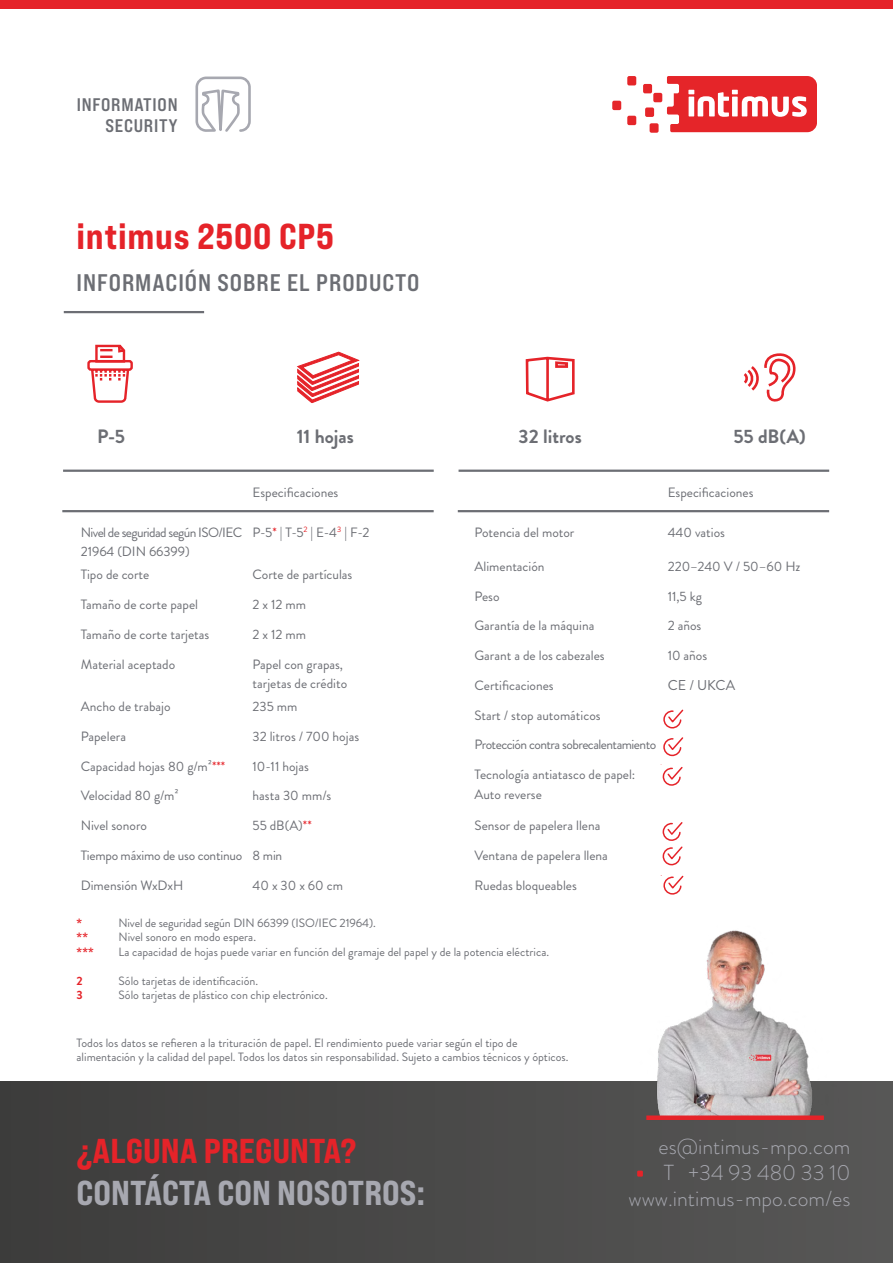
<style>
.page{position:relative;width:893px;height:1263px;background:#fff}
.page>*{position:absolute;margin:0;border:0;box-sizing:border-box;transform-origin:0 0}
.t1{font:36px "Bebas Neue Pro Exp Eb";letter-spacing:.02em;color:#e52329}
.t2{font:34.5px "Bebas Neue Pro Exp Eb";color:#a7a8b0}
.t3{font:34.5px "Bebas Neue Pro Exp Eb";color:#e52329}
.t4{font:24px "Bebas Neue Pro Exp Bd";letter-spacing:.04em;color:#6c6e74}
.t5{font:300 21.75px/25.8px "Brandon Grotesque";color:#a7a8b0;text-align:right}
.t6{font:700 19.35px "Brandon Grotesque";color:#6c6e74}
.t7{font:18.15px/20.9px "Bebas Neue Pro Exp Bd";letter-spacing:.04em;color:#6c6e74;text-align:right}
.t8{font:14.25px "Brandon Grotesque";color:#6c6e74}
.t9{font:13.5px/19.5px "Brandon Grotesque";color:#6c6e74}
.t10{font:13.5px/19.5px "Brandon Grotesque";letter-spacing:-.045em;color:#6c6e74}
.t11{font:13.5px "Brandon Grotesque";letter-spacing:-.04em;color:#6c6e74}
.t12{font:13.5px "Brandon Grotesque";letter-spacing:-.02em;color:#6c6e74}
.t13{font:12px/14.4px "Brandon Grotesque";color:#6c6e74}
.t14{font:12px "Bebas Neue Pro Exp Eb";color:#e52329}
.t15{font:700 12px "Brandon Grotesque";color:#e52329}
.s1{color:#e52329}
</style>
<div class="page">
<div style="left:0;top:1082px;width:893px;height:181px;background:linear-gradient(to right,#3c3c3b,#575756)"></div>
<img style="left:616px;top:930px;width:259px;height:188px">
<div style="left:646px;top:1115px;width:178px;height:5px;background:#e52329"></div>
<hr style="left:63px;top:470px;width:371px;height:2px;background:#6c6e74">
<hr style="left:62px;top:510px;width:372px;height:2px;background:#6c6e74">
<hr style="left:459px;top:470px;width:370px;height:2px;background:#6c6e74">
<hr style="left:458px;top:510px;width:371px;height:2px;background:#6c6e74">
<hr style="left:64px;top:311px;width:140px;height:2px;background:#6c6e74">
<div style="left:627px;top:76px;width:9px;height:9px;background:#e52529;border-radius:2px"></div>
<div style="left:627px;top:116px;width:9px;height:9px;background:#e52529;border-radius:2px"></div>
<div style="left:612px;top:101px;width:9px;height:9px;background:#e52529;border-radius:2px"></div>
<div style="left:645px;top:107px;width:9px;height:10px;background:#e52529;border-radius:2px"></div>
<div style="left:650px;top:123px;width:9px;height:10px;background:#e52529;border-radius:2px"></div>
<div style="left:653px;top:93px;width:9px;height:9px;background:#e52529;border-radius:2px"></div>
<div style="left:643px;top:84px;width:9px;height:9px;background:#e52529;border-radius:2px"></div>
<svg style="left:667px;top:76px;width:150px;height:56px"></svg>
<svg style="left:195px;top:76px;width:56px;height:56px"></svg>
<div style="left:0;top:0;width:893px;height:8px;background:#e52329"></div>
<svg style="left:637px;top:1170px;width:6px;height:6px"></svg>
<svg style="left:743px;top:353px;width:53px;height:49px"></svg>
<svg style="left:297px;top:352px;width:62px;height:51px"></svg>
<svg style="left:87px;top:344px;width:46px;height:59px"></svg>
<svg style="left:525px;top:356px;width:50px;height:46px"></svg>
<svg style="left:663px;top:709px;width:21px;height:20px"></svg>
<svg style="left:663px;top:737px;width:21px;height:20px"></svg>
<svg style="left:660px;top:764px;width:23px;height:22px"></svg>
<svg style="left:662px;top:822px;width:21px;height:44px"></svg>
<svg style="left:660px;top:875px;width:24px;height:20px"></svg>
<h3 class="t7" style="left:77px;top:94px;width:102px">INFORMATION<br>SECURITY</h3>
<h1 class="t1" style="left:77px;top:214px;width:259px">intimus 2500 CP5</h1>
<h3 class="t4" style="left:77px;top:268px;width:344px">INFORMACIÓN SOBRE EL PRODUCTO</h3>
<h3 class="t6" style="left:97px;top:423px;width:30px">P-5</h3>
<h3 class="t6" style="left:297px;top:423px;width:59px">11 hojas</h3>
<h3 class="t6" style="left:519px;top:423px;width:65px">32 litros</h3>
<h3 class="t6" style="left:733px;top:423px;width:74px">55 dB(A)</h3>
<p class="t9" style="left:253px;top:483px;width:87px">Especificaciones</p>
<p class="t9" style="left:668px;top:483px;width:87px">Especificaciones</p>
<p class="t10" style="left:81px;top:523px;width:163px">Nivel de seguridad según ISO/IEC<br>21964 (DIN 66399)</p>
<p class="t9" style="left:253px;top:523px;width:118px">P-5<span class="s1">*</span> | T-5<sup>2</sup> | E-4<sup>3</sup> | F-2</p>
<p class="t9" style="left:81px;top:565px;width:70px">Tipo de corte</p>
<p class="t9" style="left:253px;top:565px;width:101px">Corte de partículas</p>
<p class="t9" style="left:81px;top:595px;width:119px">Tamaño de corte papel</p>
<p class="t9" style="left:253px;top:595px;width:55px">2 x 12 mm</p>
<p class="t9" style="left:81px;top:625px;width:130px">Tamaño de corte tarjetas</p>
<p class="t9" style="left:253px;top:625px;width:55px">2 x 12 mm</p>
<p class="t9" style="left:81px;top:654px;width:96px">Material aceptado</p>
<p class="t9" style="left:253px;top:654px;width:96px">Papel con grapas, tarjetas de crédito</p>
<p class="t9" style="left:81px;top:697px;width:91px">Ancho de trabajo</p>
<p class="t9" style="left:253px;top:697px;width:46px">235 mm</p>
<p class="t9" style="left:81px;top:727px;width:47px">Papelera</p>
<p class="t9" style="left:253px;top:727px;width:108px">32 litros / 700 hojas</p>
<p class="t9" style="left:81px;top:756px;width:146px">Capacidad hojas 80 g/m²<span class="s1">***</span></p>
<p class="t9" style="left:253px;top:756px;width:58px">10-11 hojas</p>
<p class="t9" style="left:81px;top:786px;width:99px">Velocidad 80 g/m²</p>
<p class="t9" style="left:253px;top:786px;width:80px">hasta 30 mm/s</p>
<p class="t9" style="left:81px;top:816px;width:68px">Nivel sonoro</p>
<p class="t9" style="left:253px;top:816px;width:61px">55 dB(A)<span class="s1">**</span></p>
<p class="t12" style="left:81px;top:846px;width:203px">Tiempo máximo de uso continuo 8 min</p>
<p class="t9" style="left:81px;top:875px;width:104px">Dimensión WxDxH</p>
<p class="t9" style="left:253px;top:875px;width:92px">40 x 30 x 60 cm</p>
<p class="t14" style="left:77px;top:915px;width:7px">*</p>
<p class="t13" style="left:119px;top:916px;width:259px">Nivel de seguridad según DIN 66399 (ISO/IEC 21964).</p>
<p class="t14" style="left:77px;top:930px;width:13px">**</p>
<p class="t13" style="left:119px;top:930px;width:139px">Nivel sonoro en modo espera.</p>
<p class="t14" style="left:77px;top:944px;width:19px">***</p>
<p class="t13" style="left:119px;top:944px;width:432px">La capacidad de hojas puede variar en función del gramaje del papel y de la potencia eléctrica.</p>
<p class="t15" style="left:77px;top:972px;width:8px">2</p>
<p class="t13" style="left:119px;top:973px;width:141px">Sólo tarjetas de identificación.</p>
<p class="t15" style="left:77px;top:986px;width:8px">3</p>
<p class="t13" style="left:119px;top:988px;width:211px">Sólo tarjetas de plástico con chip electrónico.</p>
<p class="t13" style="left:77px;top:1035px;width:494px">Todos los datos se refieren a la trituración de papel. El rendimiento puede variar según el tipo de alimentación y la calidad del papel. Todos los datos sin responsabilidad. Sujeto a cambios técnicos y ópticos.</p>
<p class="t9" style="left:474px;top:523px;width:101px">Potencia del motor</p>
<p class="t9" style="left:668px;top:523px;width:59px">440 vatios</p>
<p class="t9" style="left:474px;top:557px;width:72px">Alimentación</p>
<p class="t9" style="left:668px;top:557px;width:134px">220–240 V / 50–60 Hz</p>
<p class="t9" style="left:474px;top:586px;width:27px">Peso</p>
<p class="t9" style="left:668px;top:586px;width:36px">11,5 kg</p>
<p class="t9" style="left:474px;top:616px;width:121px">Garantía de la máquina</p>
<p class="t9" style="left:668px;top:616px;width:35px">2 años</p>
<p class="t9" style="left:474px;top:646px;width:132px">Garant a de los cabezales</p>
<p class="t9" style="left:668px;top:646px;width:41px">10 años</p>
<p class="t9" style="left:474px;top:676px;width:81px">Certificaciones</p>
<p class="t8" style="left:668px;top:676px;width:69px">CE / UKCA</p>
<p class="t9" style="left:474px;top:705px;width:128px">Start / stop automáticos</p>
<p class="t11" style="left:474px;top:735px;width:183px">Protección contra sobrecalentamiento</p>
<p class="t9" style="left:474px;top:765px;width:162px">Tecnología antiatasco de papel:<br>Auto reverse</p>
<p class="t9" style="left:474px;top:816px;width:127px">Sensor de papelera llena</p>
<p class="t9" style="left:474px;top:846px;width:135px">Ventana de papelera llena</p>
<p class="t9" style="left:474px;top:875px;width:104px">Ruedas bloqueables</p>
<h2 class="t3" style="left:76px;top:1129px;width:281px">¿ALGUNA PREGUNTA?</h2>
<h2 class="t2" style="left:76px;top:1171px;width:350px">CONTÁCTA CON NOSOTROS:</h2>
<h3 class="t5" style="left:629px;top:1134px;width:223px">es@intimus-mpo.com<br>T +34 93 480 33 10 www.intimus-mpo.com/es</h3>
</div>
